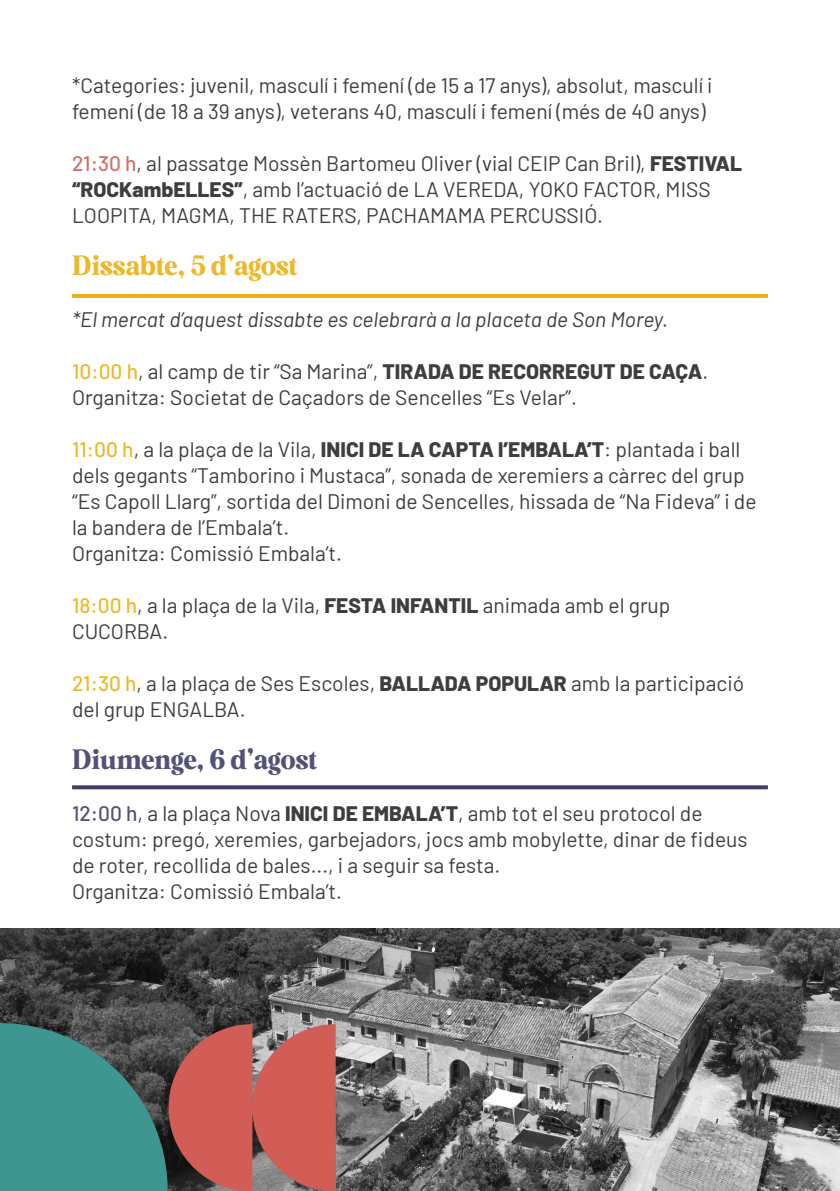
<style>
.page{position:relative;width:840px;height:1191px;background:#fff}
.page>*{position:absolute;margin:0;border:0;box-sizing:border-box;transform-origin:0 0}
.t1{font:28px "Peache Mango";color:#efb82a}
.t2{font:28px "Peache Mango";color:#53517a}
.t3{font:21px/26px "Barlow";color:#3e3e3f}
.t4{font:italic 21px "Barlow";color:#3e3e3f}
.s1{font-weight:500;color:#d66d68}
.s2{font-weight:800}
.s3{font-weight:500;color:#efb82a}
.s4{font-weight:500;color:#53517a}
</style>
<div class="page">
<svg style="left:72px;top:294px;width:695px;height:4px;background:#edb116"></svg>
<svg style="left:72px;top:785px;width:695px;height:4px;background:#4f4c76"></svg>
<img style="left:0;top:928px;width:839px;height:263px">
<svg style="left:0;top:1022px;width:336px;height:169px;background:#76706c"></svg>
<p class="t3" style="left:72px;top:71px;width:641px">*Categories: juvenil, masculí i femení (de 15 a 17 anys), absolut, masculí i femení (de 18 a 39 anys), veterans 40, masculí i femení (més de 40 anys)</p>
<p class="t3" style="left:72px;top:149px;width:671px"><span class="s1">21:30 h</span>, al passatge Mossèn Bartomeu Oliver (vial CEIP Can Bril), <span class="s2">FESTIVAL “ROCKambELLES”</span>, amb l’actuació de LA VEREDA, YOKO FACTOR, MISS<br>LOOPITA, MAGMA, THE RATERS, PACHAMAMA PERCUSSIÓ.</p>
<p class="t1" style="left:72px;top:248px;width:227px">Dissabte, 5 d’agost</p>
<p class="t4" style="left:72px;top:304px;width:597px">*El mercat d’aquest dissabte es celebrarà a la placeta de Son Morey.</p>
<p class="t3" style="left:72px;top:357px;width:637px"><span class="s3">10:00 h</span>, al camp de tir “Sa Marina”, <span class="s2">TIRADA DE RECORREGUT DE CAÇA</span>.</p>
<p class="t3" style="left:72px;top:383px;width:506px">Organitza: Societat de Caçadors de Sencelles “Es Velar”.</p>
<p class="t3" style="left:72px;top:435px;width:685px"><span class="s3">11:00 h</span>, a la plaça de la Vila, <span class="s2">INICI DE LA CAPTA l’EMBALA’T</span>: plantada i ball dels gegants “Tamborino i Mustaca”, sonada de xeremiers a càrrec del grup “Es Capoll Llarg”, sortida del Dimoni de Sencelles, hissada de “Na Fideva” i de la bandera de l’Embala’t.</p>
<p class="t3" style="left:72px;top:539px;width:271px">Organitza: Comissió Embala’t.</p>
<p class="t3" style="left:72px;top:591px;width:599px"><span class="s3">18:00 h</span>, a la plaça de la Vila, <span class="s2">FESTA INFANTIL</span> animada amb el grup<br>CUCORBA.</p>
<p class="t3" style="left:72px;top:669px;width:673px"><span class="s3">21:30 h</span>, a la plaça de Ses Escoles, <span class="s2">BALLADA POPULAR</span> amb la participació del grup ENGALBA.</p>
<p class="t2" style="left:72px;top:742px;width:246px">Diumenge, 6 d’agost</p>
<p class="t3" style="left:72px;top:799px;width:676px"><span class="s4">12:00 h</span>, a la plaça Nova <span class="s2">INICI DE EMBALA’T</span>, amb tot el seu protocol de costum: pregó, xeremies, garbejadors, jocs amb mobylette, dinar de fideus de roter, recollida de bales..., i a seguir sa festa.</p>
<p class="t3" style="left:72px;top:877px;width:271px">Organitza: Comissió Embala’t.</p>
</div>
